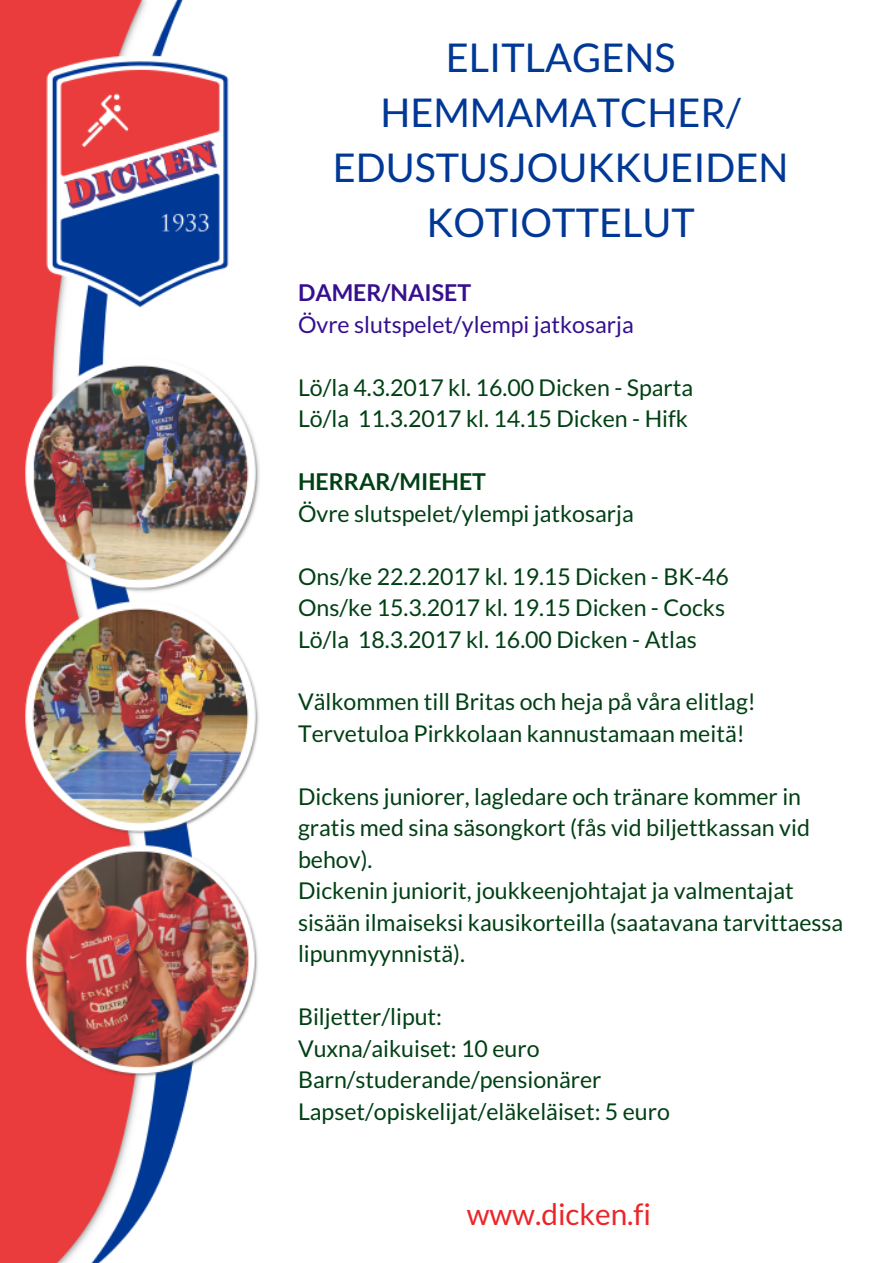
<style>
.page{position:relative;width:893px;height:1263px;background:#fff}
.page>*{position:absolute;margin:0;border:0;box-sizing:border-box;transform-origin:0 0}
.t1{font:39.6px/55.1px "Lato";color:#003896;text-align:center}
.t2{font:29.7px "Lato";color:#eb2629}
.t3{font:23.1px/31.5px "Lato";color:#004014}
.t4{font:23.1px "Lato";color:#360f8f}
.t5{font:700 23.1px "Lato";color:#004014}
.t6{font:700 23.1px "Lato";color:#360f8f}
</style>
<div class="page">
<img style="left:0;top:0;width:260px;height:1262px">
<h1 class="t1" style="left:333px;top:29px;width:457px">ELITLAGENS<br>HEMMAMATCHER/<br>EDUSTUSJOUKKUEIDEN<br>KOTIOTTELUT</h1>
<p class="t6" style="left:298px;top:278px;width:175px">DAMER/NAISET</p>
<p class="t4" style="left:298px;top:310px;width:337px">Övre slutspelet/ylempi jatkosarja</p>
<p class="t3" style="left:298px;top:371px;width:397px">Lö/la 4.3.2017 kl. 16.00 Dicken - Sparta<br>Lö/la 11.3.2017 kl. 14.15 Dicken - Hifk</p>
<p class="t5" style="left:298px;top:467px;width:189px">HERRAR/MIEHET</p>
<p class="t3" style="left:298px;top:497px;width:337px">Övre slutspelet/ylempi jatkosarja</p>
<p class="t3" style="left:298px;top:560px;width:432px">Ons/ke 22.2.2017 kl. 19.15 Dicken - BK-46<br>Ons/ke 15.3.2017 kl. 19.15 Dicken - Cocks<br>Lö/la 18.3.2017 kl. 16.00 Dicken - Atlas</p>
<p class="t3" style="left:298px;top:686px;width:459px">Välkommen till Britas och heja på våra elitlag!<br>Tervetuloa Pirkkolaan kannustamaan meitä!</p>
<p class="t3" style="left:298px;top:780px;width:547px">Dickens juniorer, lagledare och tränare kommer in gratis med sina säsongkort (fås vid biljettkassan vid behov).<br>Dickenin juniorit, joukkeenjohtajat ja valmentajat sisään ilmaiseksi kausikorteilla (saatavana tarvittaessa lipunmyynnistä).</p>
<p class="t3" style="left:298px;top:1000px;width:373px">Biljetter/liput:<br>Vuxna/aikuiset: 10 euro<br>Barn/studerande/pensionärer<br>Lapset/opiskelijat/eläkeläiset: 5 euro</p>
<p class="t2" style="left:466px;top:1196px;width:186px">www.dicken.fi</p>
</div>
